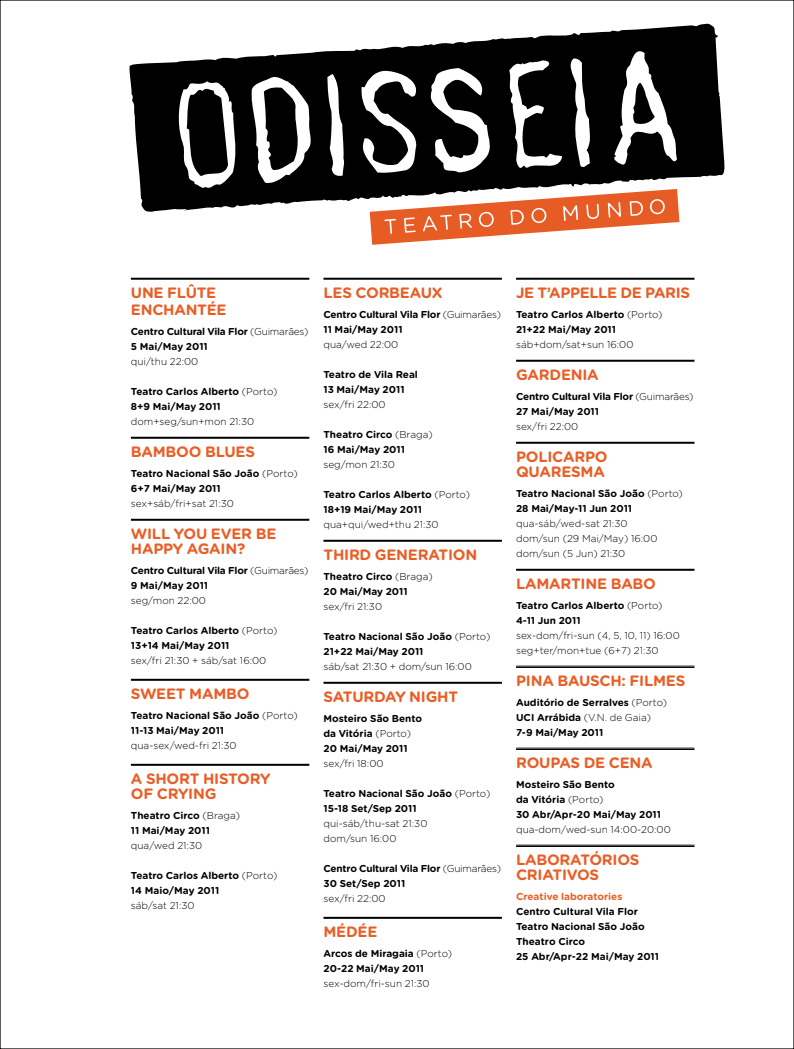
<style>
.page{position:relative;width:794px;height:1049px;background:#fff}
.page>*{position:absolute;margin:0;border:0;box-sizing:border-box;transform-origin:0 0}
.t1{font:700 15px/17px "Gotham Rounded";letter-spacing:-.015em;color:#e95e26}
.t2{font:700 10px/15px "Gotham Rounded";color:#000}
.t3{font:300 10px/15px "Gotham Rounded";color:#000}
.t4{font:700 10px/15px "Gotham Rounded";letter-spacing:-.02em;color:#000}
.t5{font:700 10px "Gotham Rounded";color:#e95e26}
.s1{font-weight:300}
</style>
<div class="page">
<hr style="left:131px;top:278px;width:178px;height:2px;background:#000">
<hr style="left:131px;top:437px;width:178px;height:2px;background:#000">
<hr style="left:131px;top:519px;width:178px;height:2px;background:#000">
<hr style="left:131px;top:679px;width:178px;height:2px;background:#000">
<hr style="left:131px;top:764px;width:178px;height:2px;background:#000">
<hr style="left:323px;top:278px;width:179px;height:2px;background:#000">
<hr style="left:323px;top:540px;width:179px;height:2px;background:#000">
<hr style="left:323px;top:682px;width:179px;height:2px;background:#000">
<hr style="left:323px;top:917px;width:179px;height:2px;background:#000">
<hr style="left:516px;top:278px;width:178px;height:2px;background:#000">
<hr style="left:516px;top:360px;width:178px;height:2px;background:#000">
<hr style="left:516px;top:442px;width:178px;height:2px;background:#000">
<hr style="left:516px;top:569px;width:178px;height:2px;background:#000">
<hr style="left:516px;top:666px;width:178px;height:1px;background:#000">
<hr style="left:516px;top:667px;width:178px;height:1px;background:#000">
<hr style="left:516px;top:748px;width:178px;height:1px;background:#000">
<hr style="left:516px;top:749px;width:178px;height:1px;background:#000">
<hr style="left:516px;top:845px;width:178px;height:1px;background:#000">
<hr style="left:516px;top:846px;width:178px;height:1px;background:#000">
<svg style="left:370px;top:212px;width:309px;height:33px"></svg>
<svg style="left:129px;top:24px;width:596px;height:188px;fill:#000"></svg>
<svg style="left:327px;top:74px;width:17px;height:103px"></svg>
<svg style="left:361px;top:71px;width:56px;height:102px"></svg>
<svg style="left:509px;top:60px;width:53px;height:108px"></svg>
<svg style="left:569px;top:58px;width:21px;height:111px"></svg>
<svg style="left:430px;top:68px;width:60px;height:105px"></svg>
<svg style="left:179px;top:81px;width:56px;height:107px"></svg>
<svg style="left:251px;top:77px;width:60px;height:106px"></svg>
<svg style="left:614px;top:51px;width:63px;height:114px"></svg>
<h1 class="t1" style="left:131px;top:284px;width:97px">UNE FLÛTE<br>ENCHANTÉE</h1>
<p class="t4" style="left:131px;top:324px;width:179px">Centro Cultural Vila Flor <span class="s1">(Guimarães)<br></span>5 Mai/May 2011</p>
<p class="t3" style="left:131px;top:354px;width:69px">qui/thu 22:00</p>
<p class="t2" style="left:131px;top:384px;width:148px">Teatro Carlos Alberto <span class="s1">(Porto)<br></span>8+9 Mai/May 2011</p>
<p class="t3" style="left:131px;top:414px;width:125px">dom+seg/sun+mon 21:30</p>
<h1 class="t1" style="left:131px;top:443px;width:126px">BAMBOO BLUES</h1>
<p class="t2" style="left:131px;top:466px;width:168px">Teatro Nacional São João <span class="s1">(Porto)<br></span>6+7 Mai/May 2011</p>
<p class="t3" style="left:131px;top:496px;width:104px">sex+sáb/fri+sat 21:30</p>
<h1 class="t1" style="left:131px;top:525px;width:101px">Will You Ever</h1>
<h1 class="t1" style="left:256px;top:525px;width:20px">Be</h1>
<h1 class="t1" style="left:131px;top:540px;width:116px">Happy Again?</h1>
<p class="t4" style="left:131px;top:563px;width:179px">Centro Cultural Vila Flor <span class="s1">(Guimarães)<br></span>9 Mai/May 2011</p>
<p class="t3" style="left:131px;top:593px;width:77px">seg/mon 22:00</p>
<p class="t2" style="left:131px;top:623px;width:148px">Teatro Carlos Alberto <span class="s1">(Porto)<br></span>13+14 Mai/May 2011</p>
<p class="t3" style="left:131px;top:653px;width:137px">sex/fri 21:30 + sáb/sat 16:00</p>
<h1 class="t1" style="left:131px;top:685px;width:120px">SWEET MAMBO</h1>
<p class="t2" style="left:131px;top:708px;width:168px">Teatro Nacional São João <span class="s1">(Porto)<br></span>11-13 Mai/May 2011</p>
<p class="t3" style="left:131px;top:738px;width:107px">qua‑sex/wed‑fri 21:30</p>
<h1 class="t1" style="left:131px;top:770px;width:37px">A Short</h1>
<h1 class="t1" style="left:131px;top:771px;width:100px;line-height:15px;text-indent:72px">History of Crying</h1>
<p class="t2" style="left:131px;top:808px;width:111px">Theatro Circo <span class="s1">(Braga)<br></span>11 Mai/May 2011</p>
<p class="t3" style="left:131px;top:838px;width:73px">qua/wed 21:30</p>
<p class="t2" style="left:131px;top:868px;width:148px">Teatro Carlos Alberto <span class="s1">(Porto)<br></span>14 Maio/May 2011</p>
<p class="t3" style="left:131px;top:898px;width:65px">sáb/sat 21:30</p>
<h1 class="t1" style="left:323px;top:284px;width:55px">Les Corbeau</h1>
<h1 class="t1" style="left:432px;top:284px;width:12px">x</h1>
<p class="t4" style="left:323px;top:307px;width:179px">Centro Cultural Vila Flor <span class="s1">(Guimarães)<br></span>11 Mai/May 2011</p>
<p class="t3" style="left:323px;top:337px;width:76px">qua/wed 22:00</p>
<p class="t2" style="left:323px;top:367px;width:96px">Teatro de Vila Real<br>13 Mai/May 2011</p>
<p class="t3" style="left:323px;top:397px;width:64px">sex/fri 22:00</p>
<p class="t2" style="left:323px;top:427px;width:111px">Theatro Circo <span class="s1">(Braga)<br></span>16 Mai/May 2011</p>
<p class="t3" style="left:323px;top:457px;width:73px">seg/mon 21:30</p>
<p class="t2" style="left:323px;top:487px;width:148px">Teatro Carlos Alberto <span class="s1">(Porto)<br></span>18+19 Mai/May 2011</p>
<p class="t3" style="left:323px;top:517px;width:117px">qua+qui/wed+thu 21:30</p>
<h1 class="t1" style="left:323px;top:546px;width:63px">Third Generat</h1>
<h1 class="t1" style="left:448px;top:546px;width:17px">ion</h1>
<p class="t2" style="left:323px;top:569px;width:111px">Theatro Circo <span class="s1">(Braga)<br></span>20 Mai/May 2011</p>
<p class="t3" style="left:323px;top:599px;width:60px">sex/fri 21:30</p>
<p class="t2" style="left:323px;top:629px;width:168px">Teatro Nacional São João <span class="s1">(Porto)<br></span>21+22 Mai/May 2011</p>
<p class="t3" style="left:323px;top:659px;width:150px">sáb/sat 21:30 + dom/sun 16:00</p>
<h1 class="t1" style="left:323px;top:688px;width:21px">Satur</h1>
<h1 class="t1" style="left:374px;top:688px;width:74px">day Night</h1>
<p class="t2" style="left:323px;top:711px;width:100px">Mosteiro São Bento da Vitória <span class="s1">(Porto)<br></span>20 Mai/May 2011</p>
<p class="t3" style="left:323px;top:756px;width:62px">sex/fri 18:00</p>
<p class="t2" style="left:323px;top:786px;width:168px">Teatro Nacional São João <span class="s1">(Porto)<br></span>15-18 Set/Sep 2011</p>
<p class="t3" style="left:323px;top:816px;width:105px">qui‑sáb/thu‑sat 21:30 dom/sun 16:00</p>
<p class="t4" style="left:323px;top:861px;width:179px">Centro Cultural Vila Flor <span class="s1">(Guimarães)<br></span>30 Set/Sep 2011</p>
<p class="t3" style="left:323px;top:891px;width:64px">sex/fri 22:00</p>
<h1 class="t1" style="left:323px;top:923px;width:45px">Médée</h1>
<p class="t2" style="left:323px;top:946px;width:130px">Arcos de Miragaia <span class="s1">(Porto)<br></span>20-22 Mai/May 2011</p>
<p class="t3" style="left:323px;top:976px;width:108px">sex‑dom/fri‑sun 21:30</p>
<h1 class="t1" style="left:516px;top:284px;width:74px">Je t’appelle</h1>
<h1 class="t1" style="left:620px;top:284px;width:36px">de Par</h1>
<h1 class="t1" style="left:676px;top:284px;width:14px">is</h1>
<p class="t2" style="left:516px;top:307px;width:148px">Teatro Carlos Alberto <span class="s1">(Porto)<br></span>21+22 Mai/May 2011</p>
<p class="t3" style="left:516px;top:337px;width:119px">sáb+dom/sat+sun 16:00</p>
<h1 class="t1" style="left:516px;top:366px;width:12px">Gar</h1>
<h1 class="t1" style="left:549px;top:366px;width:48px">den ia</h1>
<p class="t4" style="left:516px;top:389px;width:179px">Centro Cultural Vila Flor <span class="s1">(Guimarães)<br></span>27 Mai/May 2011</p>
<p class="t3" style="left:516px;top:419px;width:64px">sex/fri 22:00</p>
<h1 class="t1" style="left:516px;top:448px;width:11px">Pol</h1>
<h1 class="t1" style="left:547px;top:448px;width:17px">icar</h1>
<h1 class="t1" style="left:585px;top:448px;width:21px">po</h1>
<h1 class="t1" style="left:516px;top:463px;width:25px">Quaresma</h1>
<p class="t2" style="left:516px;top:486px;width:168px">Teatro Nacional São João <span class="s1">(Porto)<br></span>28 Mai/May-11 Jun 2011</p>
<p class="t3" style="left:516px;top:516px;width:143px">qua‑sáb/wed‑sat 21:30 dom/sun (29 Mai/May) 16:00 dom/sun (5 Jun) 21:30</p>
<h1 class="t1" style="left:516px;top:575px;width:22px">Lamart</h1>
<h1 class="t1" style="left:580px;top:575px;width:53px">ine Babo</h1>
<p class="t2" style="left:516px;top:598px;width:148px">Teatro Carlos Alberto <span class="s1">(Porto)<br></span>4-11 Jun 2011</p>
<p class="t3" style="left:516px;top:628px;width:165px">sex-dom/fri-sun (4, 5, 10, 11) 16:00 seg+ter/mon+tue (6+7) 21:30</p>
<h1 class="t1" style="left:516px;top:672px;width:64px">Pina Bausch</h1>
<h1 class="t1" style="left:621px;top:672px;width:34px">: filmes</h1>
<p class="t2" style="left:516px;top:695px;width:153px">Auditório de Serralves <span class="s1">(Porto)<br></span>UCI Arrábida <span class="s1">(V.N. de Gaia)<br></span>7-9 Mai/May 2011</p>
<h1 class="t1" style="left:516px;top:754px;width:116px">Roupas de Cena</h1>
<p class="t2" style="left:516px;top:777px;width:146px">Mosteiro São Bento<br>da Vitória <span class="s1">(Porto)<br></span>30 Abr/Apr-20 Mai/May 2011</p>
<p class="t3" style="left:516px;top:822px;width:156px">qua‑dom/wed‑sun 14:00‑20:00</p>
<h1 class="t1" style="left:516px;top:851px;width:21px">Laborat</h1>
<h1 class="t1" style="left:589px;top:851px;width:40px">órios</h1>
<h1 class="t1" style="left:516px;top:866px;width:63px">criativos</h1>
<p class="t5" style="left:516px;top:891px;width:108px">Creative laboratories</p>
<p class="t2" style="left:516px;top:904px;width:144px">Centro Cultural Vila Flor<br>Teatro Nacional São João<br>Theatro Circo<br>25 Abr/Apr-22 Mai/May 2011</p>
</div>
